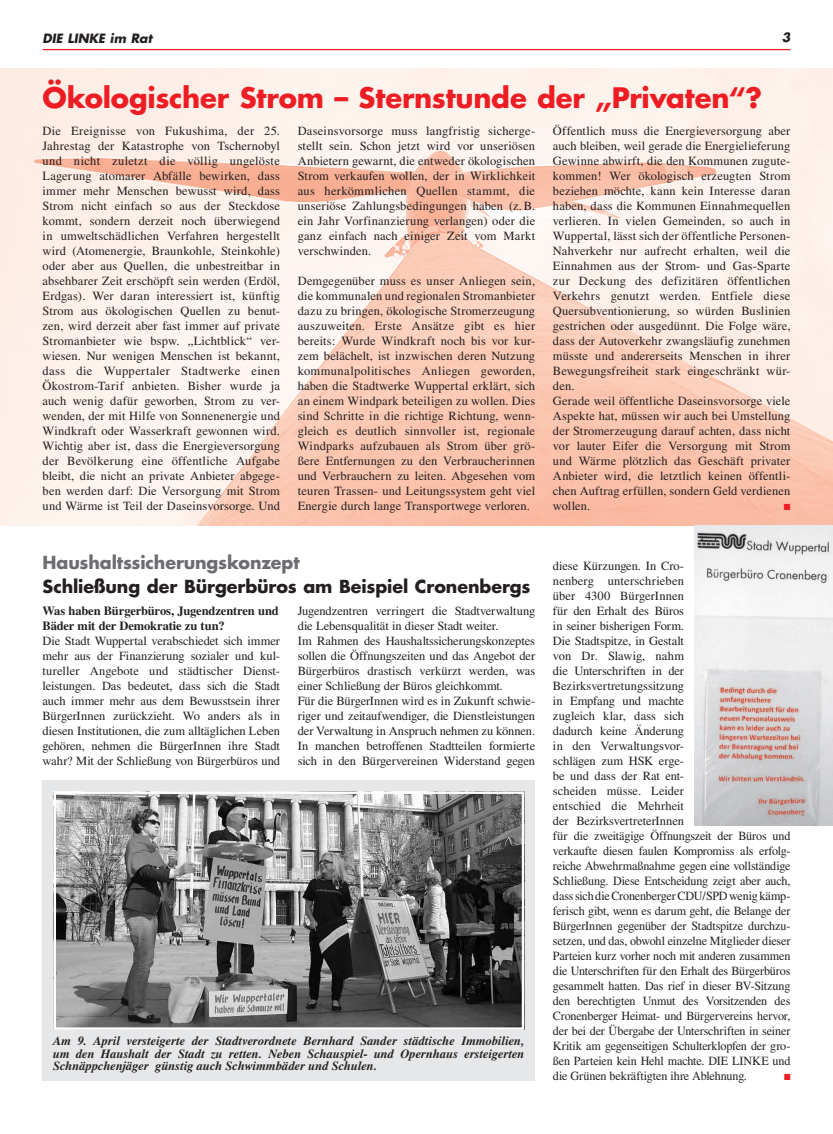
<style>
.page{position:relative;width:833px;height:1134px;background:#fff}
.page>*{position:absolute;margin:0;border:0;box-sizing:border-box;transform-origin:0 0}
.t1{font:700 27.5px "Futura";letter-spacing:-.005em;color:#ee1d23}
.t2{font:700 17.5px "Futura";letter-spacing:-.005em;color:#231f20}
.t3{font:700 17.5px "Futura";letter-spacing:-.01em;color:#6c6d70}
.t4{font:12.5px/15px "Times";color:#231f20;text-align:justify}
.t5{font:italic 700 12.5px/12.5px "Times";color:#231f20;text-align:justify}
.t6{font:700 12.5px/15px "Times";letter-spacing:-.01em;color:#231f20}
.t7{font:italic 700 12.5px "Futura";color:#231f20}
.t8{font:8.75px "Zapf Dingbats";color:#ee1d23}
</style>
<div class="page">
<img style="left:0;top:68px;width:833px;height:457px">
<hr style="left:43px;top:49px;width:747px;height:1px;background:#ee1d23">
<div style="left:43px;top:781px;width:492px;height:300px;background:#e6e7e9"></div>
<img style="left:56px;top:794px;width:465px;height:233px">
<div style="left:53px;top:791px;width:471px;height:239px;border:2px solid #fff"></div>
<img style="left:694px;top:525px;width:139px;height:300px">
<p class="t7" style="left:43px;top:29px;width:111px">DIE LINKE im Rat</p>
<p class="t7" style="left:782px;top:28px;width:10px">3</p>
<h1 class="t1" style="left:43px;top:79px;width:721px">Ökologischer Strom – Sternstunde der „Privaten“?</h1>
<p class="t4" style="left:43px;top:123px;width:239px">Die Ereignisse von Fukushima, der 25.<br>Jahrestag der Katastrophe von Tschernobyl und nicht zuletzt die völlig ungelöste Lagerung atomarer Abfälle bewirken, dass immer mehr Menschen bewusst wird, dass Strom nicht einfach so aus der Steckdose kommt, sondern derzeit noch überwiegend in umweltschädlichen Verfahren hergestellt wird (Atomenergie, Braunkohle, Steinkohle) oder aber aus Quellen, die unbestreitbar in absehbarer Zeit erschöpft sein werden (Erdöl, Erdgas). Wer daran interessiert ist, künftig Strom aus ökologischen Quellen zu benut&shy;zen, wird derzeit aber fast immer auf private Stromanbieter wie bspw. „Lichtblick“ ver&shy;wiesen. Nur wenigen Menschen ist bekannt, dass die Wuppertaler Stadtwerke einen Ökostrom-Tarif anbieten. Bisher wurde ja auch wenig dafür geworben, Strom zu ver&shy;wenden, der mit Hilfe von Sonnenenergie und Windkraft oder Wasserkraft gewonnen wird.<br>Wichtig aber ist, dass die Energieversorgung der Bevölkerung eine öffentliche Aufgabe bleibt, die nicht an private Anbieter abgege&shy;ben werden darf: Die Versorgung mit Strom und Wärme ist Teil der Daseinsvorsorge. Und</p>
<p class="t4" style="left:298px;top:123px;width:239px">Daseinsvorsorge muss langfristig sicherge&shy;stellt sein. Schon jetzt wird vor unseriösen Anbietern gewarnt, die entweder ökologischen Strom verkaufen wollen, der in Wirklichkeit aus herkömmlichen Quellen stammt, die unseriöse Zahlungsbedingungen haben (z.B. ein Jahr Vorfinanzierung verlangen) oder die ganz einfach nach einiger Zeit vom Markt verschwinden.</p>
<p class="t4" style="left:553px;top:123px;width:239px;text-align:left">Öffentlich muss die Energieversorgung aber auch bleiben, weil gerade die Energielieferung Gewinne abwirft, die den Kommunen zugute&shy;kommen! Wer ökologisch erzeugten Strom beziehen möchte, kann kein Interesse daran haben, dass die Kommunen Einnahmequellen verlieren. In vielen Gemeinden, so auch in Wuppertal, lässt sich der öffentliche Personen-Nahverkehr nur aufrecht erhalten, weil die Einnahmen aus der Strom- und Gas-Sparte zur Deckung des defizitären öffentlichen Verkehrs genutzt werden. Entfiele diese Quersubventionierung, so würden Buslinien gestrichen oder ausgedünnt. Die Folge wäre, dass der Autoverkehr zwangsläufig zunehmen müsste und andererseits Menschen in ihrer Bewegungsfreiheit stark eingeschränkt wür&shy;den.<br>Gerade weil öffentliche Daseinsvorsorge viele Aspekte hat, müssen wir auch bei Umstellung der Stromerzeugung darauf achten, dass nicht vor lauter Eifer die Versorgung mit Strom und Wärme plötzlich das Geschäft privater Anbieter wird, die letztlich keinen öffentli&shy;chen Auftrag erfüllen, sondern Geld verdienen wollen.</p>
<p class="t4" style="left:298px;top:273px;width:239px">Demgegenüber muss es unser Anliegen sein, die kommunalen und regionalen Stromanbieter dazu zu bringen, ökologische Stromerzeugung auszuweiten. Erste Ansätze gibt es hier bereits: Wurde Windkraft noch bis vor kur&shy;zem belächelt, ist inzwischen deren Nutzung kommunalpolitisches Anliegen geworden, haben die Stadtwerke Wuppertal erklärt, sich an einem Windpark beteiligen zu wollen. Dies sind Schritte in die richtige Richtung, wenn&shy;gleich es deutlich sinnvoller ist, regionale Windparks aufzubauen als Strom über grö&shy;ßere Entfernungen zu den Verbraucherinnen und Verbrauchern zu leiten. Abgesehen vom teuren Trassen- und Leitungssystem geht viel Energie durch lange Transportwege verloren.</p>
<p class="t8" style="left:783px;top:503px;width:8px">■</p>
<h2 class="t3" style="left:43px;top:550px;width:259px">Haushaltssicherungskonzept</h2>
<h2 class="t2" style="left:43px;top:574px;width:489px">Schließung der Bürgerbüros am Beispiel Cronenbergs</h2>
<p class="t6" style="left:43px;top:603px;width:238px">Was haben Bürgerbüros, Jugendzentren und<br>Bäder mit der Demokratie zu tun?</p>
<p class="t4" style="left:43px;top:633px;width:239px">Die Stadt Wuppertal verabschiedet sich immer mehr aus der Finanzierung sozialer und kul&shy;tureller Angebote und städtischer Dienst&shy;leistungen. Das bedeutet, dass sich die Stadt auch immer mehr aus dem Bewusstsein ihrer BürgerInnen zurückzieht. Wo anders als in diesen Institutionen, die zum alltäglichen Leben gehören, nehmen die BürgerInnen ihre Stadt wahr? Mit der Schließung von Bürgerbüros und</p>
<p class="t4" style="left:298px;top:603px;width:239px;text-align:left">Jugendzentren verringert die Stadtverwaltung die Lebensqualität in dieser Stadt weiter.<br>Im Rahmen des Haushaltssicherungskonzeptes sollen die Öffnungszeiten und das Angebot der Bürgerbüros drastisch verkürzt werden, was einer Schließung der Büros gleichkommt.<br>Für die BürgerInnen wird es in Zukunft schwie&shy;riger und zeitaufwendiger, die Dienstleistungen der Verwaltung in Anspruch nehmen zu können.<br>In manchen betroffenen Stadtteilen formierte sich in den Bürgervereinen Widerstand gegen</p>
<p class="t5" style="left:53px;top:1034px;width:473px">Am 9. April versteigerte der Stadtverordnete Bernhard Sander städtische Immobilien, um den Haushalt der Stadt zu retten. Neben Schauspiel- und Opernhaus ersteigerten Schnäppchenjäger günstig auch Schwimmbäder und Schulen.</p>
<p class="t4" style="left:553px;top:558px;width:239px;text-align:left">diese Kürzungen. In Cro-<br>nenberg unter schrieben<br>über 4300 BürgerInnen<br>für den Erhalt des Büros<br>in seiner bisherigen Form.<br>Die Stadtspitze, in Gestalt<br>von Dr. Slawig, nahm<br>die Unterschriften in der Bezirksvertretungssitzung<br>in Empfang und machte<br>zugleich klar, dass sich<br>dadurch keine Änderung<br>in den Verwaltungsvor -<br>schlägen zum HSK erge-<br>be und dass der Rat ent-<br>scheiden müsse. Leider<br>entschied die Mehrheit<br>der BezirksvertreterInnen<br>für die zweitägige Öffnungszeit der Büros und verkaufte diesen faulen Kompromiss als erfolg&shy;reiche Abwehrmaßnahme gegen eine vollständige Schließung. Diese Entscheidung zeigt aber auch, dass sich die Cronenberger CDU/SPD wenig kämp&shy;ferisch gibt, wenn es darum geht, die Belange der BürgerInnen gegenüber der Stadtspitze durchzu&shy;setzen, und das, obwohl einzelne Mitglieder dieser Parteien kurz vorher noch mit anderen zusammen die Unterschriften für den Erhalt des Bürgerbüros gesammelt hatten. Das rief in dieser BV-Sitzung den berechtigten Unmut des Vorsitzenden des Cronenberger Heimat- und Bürgervereins hervor, der bei der Übergabe der Unterschriften in seiner Kritik am gegenseitigen Schulterklopfen der gro&shy;ßen Parteien kein Hehl machte. DIE LINKE und die Grünen bekräftigten ihre Ablehnung.</p>
<p class="t8" style="left:784px;top:1073px;width:8px">■</p>
</div>
